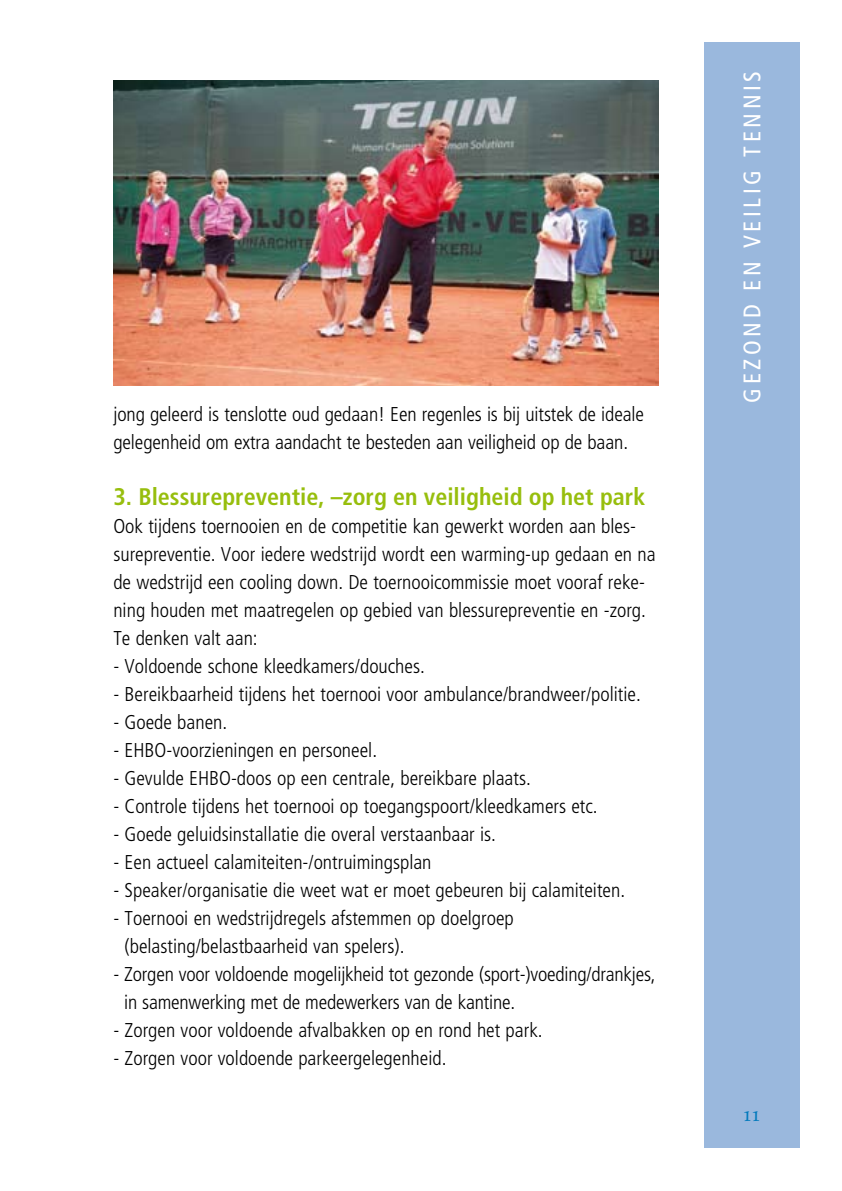
<style>
.page{position:relative;width:842px;height:1191px;background:#fff}
.page>*{position:absolute;margin:0;border:0;box-sizing:border-box;transform-origin:0 0}
.t1{font:700 condensed 24px "Frutiger LT";color:#97be0d}
.t2{font:condensed 24px "Frutiger LT";letter-spacing:.15em;color:#fff}
.t3{font:24px "Trinite No 2 Rom Con";color:#0079bc}
.t4{font:300 condensed 20px/28px "Frutiger LT";color:#000}
</style>
<div class="page">
<div style="left:704px;top:43px;width:95px;height:1105px;background:#9ab8dd"></div>
<img style="left:113px;top:80px;width:546px;height:306px">
<p class="t4" style="left:113px;top:400px;width:532px">jong geleerd is tenslotte oud gedaan! Een regenles is bij uitstek de ideale gelegenheid om extra aandacht te besteden aan veiligheid op de baan.</p>
<p class="t1" style="left:113px;top:482px;width:533px">3. Blessurepreventie, –zorg en veiligheid op het park</p>
<p class="t4" style="left:113px;top:512px;width:544px">Ook tijdens toernooien en de competitie kan gewerkt worden aan bles&shy;surepreventie. Voor iedere wedstrijd wordt een warming-up gedaan en na de wedstrijd een cooling down. De toernooicommissie moet vooraf reke&shy;ning houden met maatregelen op gebied van blessurepreventie en -zorg.<br>Te denken valt aan:</p>
<p class="t4" style="left:113px;top:652px;width:313px">- Voldoende schone kleedkamers/douches.</p>
<p class="t4" style="left:113px;top:680px;width:529px">- Bereikbaarheid tijdens het toernooi voor ambulance/brandweer/politie.</p>
<p class="t4" style="left:113px;top:708px;width:115px">- Goede banen.</p>
<p class="t4" style="left:113px;top:736px;width:265px">- EHBO-voorzieningen en personeel.</p>
<p class="t4" style="left:113px;top:764px;width:419px">- Gevulde EHBO-doos op een centrale, bereikbare plaats.</p>
<p class="t4" style="left:113px;top:792px;width:486px">- Controle tijdens het toernooi op toegangspoort/kleedkamers etc.</p>
<p class="t4" style="left:113px;top:820px;width:384px">- Goede geluidsinstallatie die overal verstaanbaar is.</p>
<p class="t4" style="left:113px;top:848px;width:320px">- Een actueel calamiteiten-/ontruimingsplan</p>
<p class="t4" style="left:113px;top:876px;width:513px">- Speaker/organisatie die weet wat er moet gebeuren bij calamiteiten.</p>
<p class="t4" style="left:125px;top:904px;width:391px;text-indent:-11px">- Toernooi en wedstrijdregels afstemmen op doelgroep (belasting/belastbaarheid van spelers).</p>
<p class="t4" style="left:124px;top:960px;width:533px;text-indent:-11px">- Zorgen voor voldoende mogelijkheid tot gezonde (sport-)voeding/drankjes, in samenwerking met de medewerkers van de kantine.</p>
<p class="t4" style="left:113px;top:1016px;width:431px">- Zorgen voor voldoende afvalbakken op en rond het park.</p>
<p class="t4" style="left:113px;top:1044px;width:335px">- Zorgen voor voldoende parkeergelegenheid.</p>
<p class="t2" style="left:738px;top:403px;width:333px;rotate:-90deg">gezond en veilig tennis</p>
<p class="t3" style="left:743px;top:1103px;width:19px">11</p>
</div>
